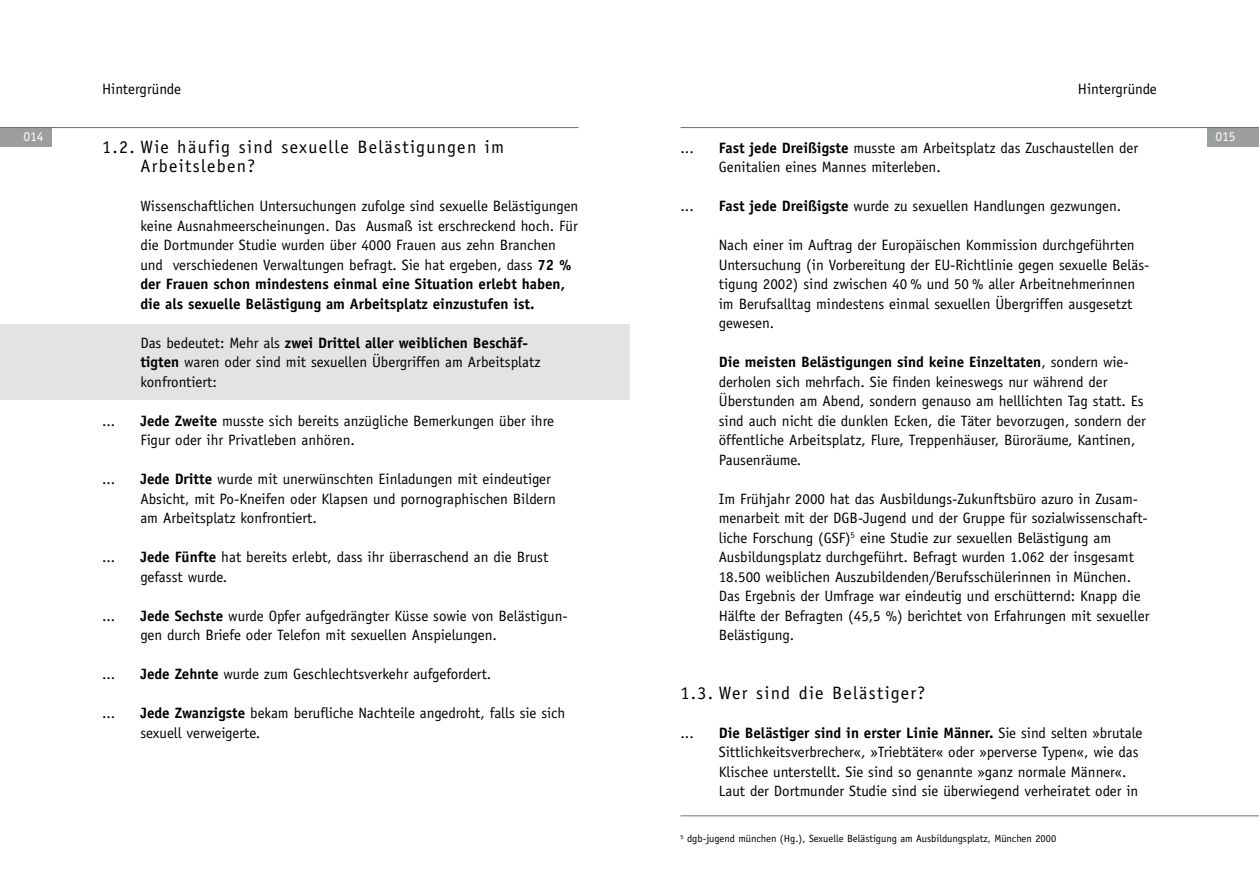
<style>
.page{position:relative;width:1259px;height:893px;background:#fff}
.page>*{position:absolute;margin:0;border:0;box-sizing:border-box;transform-origin:0 0}
.t1{font:18px/19.5px "Officina Sans";letter-spacing:.075em;color:#000}
.t2{font:15px/19.5px "Officina Sans";color:#000}
.t3{font:13.5px "Officina Sans";color:#fff}
.t4{font:10.5px "Officina Sans";color:#000}
.s1{font-weight:700}
</style>
<div class="page">
<div style="left:1208px;top:128px;width:51px;height:19px;background:#9c9d9d"></div>
<div style="left:0;top:128px;width:51px;height:19px;background:#9c9d9d"></div>
<div style="left:0;top:325px;width:629px;height:75px;background:#e3e3e3"></div>
<hr style="left:680px;top:127px;width:579px;height:1px;background:#6f6f6e">
<hr style="left:0;top:127px;width:578px;height:1px;background:#6f6f6e">
<hr style="left:680px;top:816px;width:579px;height:1px;background:#6f6f6e">
<p class="t2" style="left:102px;top:79px;width:80px">Hintergründe</p>
<p class="t2" style="left:1078px;top:79px;width:80px">Hintergründe</p>
<p class="t3" style="left:23px;top:128px;width:22px">014</p>
<p class="t3" style="left:1215px;top:128px;width:22px">015</p>
<p class="t1" style="left:140px;top:137px;width:365px;text-indent:-38px">1.2. Wie häufig sind sexuelle Belästigungen im<br>Arbeitsleben?</p>
<p class="t2" style="left:140px;top:196px;width:439px">Wissenschaftlichen Untersuchungen zufolge sind sexuelle Belästigungen keine Ausnahmeerscheinungen. Das Ausmaß ist erschreckend hoch. Für die Dortmunder Studie wurden über 4000 Frauen aus zehn Branchen und verschiedenen Verwaltungen befragt. Sie hat ergeben, dass <span class="s1">72 % der Frauen schon mindestens einmal eine Situation erlebt haben, die als sexuelle Belästigung am Arbeitsplatz einzustufen ist.</span></p>
<p class="t2" style="left:140px;top:333px;width:402px">Das bedeutet: Mehr als <span class="s1">zwei Drittel aller weiblichen Beschäf&shy;tigten</span> waren oder sind mit sexuellen Übergriffen am Arbeitsplatz konfrontiert:</p>
<p class="t2" style="left:140px;top:411px;width:415px"><span class="s1">Jede Zweite</span> musste sich bereits anzügliche Bemerkungen über ihre<br>Figur oder ihr Privatleben anhören.</p>
<p class="t2" style="left:140px;top:469px;width:417px"><span class="s1">Jede Dritte</span> wurde mit unerwünschten Einladungen mit eindeutiger<br>Absicht, mit Po-Kneifen oder Klapsen und pornographischen Bildern am Arbeitsplatz konfrontiert.</p>
<p class="t2" style="left:140px;top:547px;width:409px"><span class="s1">Jede Fünfte</span> hat bereits erlebt, dass ihr überraschend an die Brust gefasst wurde.</p>
<p class="t2" style="left:140px;top:606px;width:427px"><span class="s1">Jede Sechste</span> wurde Opfer aufgedrängter Küsse sowie von Belästigun&shy;gen durch Briefe oder Telefon mit sexuellen Anspielungen.</p>
<p class="t2" style="left:140px;top:664px;width:352px"><span class="s1">Jede Zehnte</span> wurde zum Geschlechtsverkehr aufgefordert.</p>
<p class="t2" style="left:140px;top:703px;width:426px"><span class="s1">Jede Zwanzigste</span> bekam berufliche Nachteile angedroht, falls sie sich sexuell verweigerte.</p>
<p class="t2" style="left:719px;top:138px;width:421px"><span class="s1">Fast jede Dreißigste</span> musste am Arbeitsplatz das Zuschaustellen der<br>Genitalien eines Mannes miterleben.</p>
<p class="t2" style="left:719px;top:196px;width:404px"><span class="s1">Fast jede Dreißigste</span> wurde zu sexuellen Handlungen gezwungen.</p>
<p class="t2" style="left:719px;top:235px;width:431px">Nach einer im Auftrag der Europäischen Kommission durchgeführten Untersuchung (in Vorbereitung der EU-Richtlinie gegen sexuelle Beläs&shy;tigung 2002) sind zwischen 40 % und 50 % aller Arbeitnehmerinnen im Berufsalltag mindestens einmal sexuellen Übergriffen ausgesetzt gewesen.</p>
<p class="t2" style="left:719px;top:352px;width:428px"><span class="s1">Die meisten Belästigungen sind keine Einzeltaten</span>, sondern wie&shy;derholen sich mehrfach. Sie finden keineswegs nur während der Überstunden am Abend, sondern genauso am helllichten Tag statt. Es sind auch nicht die dunklen Ecken, die Täter bevorzugen, sondern der öffentliche Arbeitsplatz, Flure, Treppenhäuser, Büroräume, Kantinen, Pausenräume.</p>
<p class="t2" style="left:719px;top:489px;width:432px">Im Frühjahr 2000 hat das Ausbildungs-Zukunftsbüro azuro in Zusam&shy;menarbeit mit der DGB-Jugend und der Gruppe für sozialwissenschaft&shy;liche Forschung (GSF)<sup>5</sup> eine Studie zur sexuellen Belästigung am Ausbildungsplatz durchgeführt. Befragt wurden 1.062 der insgesamt 18.500 weiblichen Auszubildenden/Berufsschülerinnen in München.<br>Das Ergebnis der Umfrage war eindeutig und erschütternd: Knapp die Hälfte der Befragten (45,5 %) berichtet von Erfahrungen mit sexueller Belästigung.</p>
<p class="t2" style="left:680px;top:138px;width:15px">...</p>
<p class="t2" style="left:680px;top:196px;width:15px">...</p>
<p class="t2" style="left:102px;top:411px;width:15px">...</p>
<p class="t2" style="left:102px;top:469px;width:15px">...</p>
<p class="t2" style="left:102px;top:547px;width:15px">...</p>
<p class="t2" style="left:102px;top:606px;width:15px">...</p>
<p class="t2" style="left:102px;top:664px;width:15px">...</p>
<p class="t2" style="left:102px;top:703px;width:15px">...</p>
<p class="t1" style="left:680px;top:683px;width:246px">1.3. Wer sind die Belästiger?</p>
<p class="t2" style="left:719px;top:723px;width:425px"><span class="s1">Die Belästiger sind in erster Linie Männer.</span> Sie sind selten »brutale Sittlichkeitsverbrecher«, »Triebtäter« oder »perverse Typen«, wie das Klischee unterstellt. Sie sind so genannte »ganz normale Männer«.<br>Laut der Dortmunder Studie sind sie überwiegend verheiratet oder in</p>
<p class="t2" style="left:680px;top:723px;width:15px">...</p>
<p class="t4" style="left:680px;top:832px;width:377px"><sup>5</sup> dgb-jugend münchen (Hg.), Sexuelle Belästigung am Ausbildungsplatz, München 2000</p>
</div>
